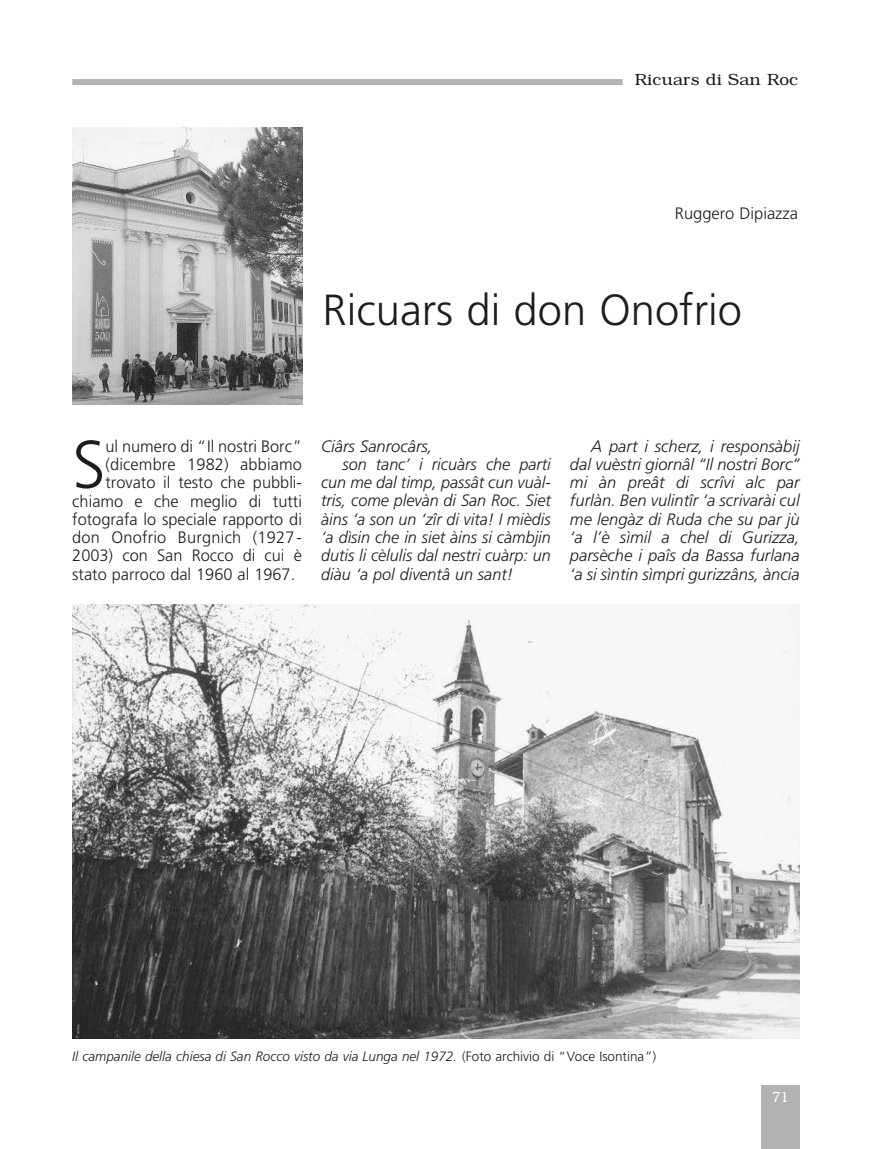
<style>
.page{position:relative;width:872px;height:1149px;background:#fff}
.page>*{position:absolute;margin:0;border:0;box-sizing:border-box;transform-origin:0 0}
.t1{font:67.05px "Frutiger Light Yu";color:#1d1d1b}
.t2{font:43.5px "Frutiger Light Yu";color:#1d1d1b}
.t3{font:16.5px/18.3px "Frutiger Light Italic Yu";color:#1d1d1b;text-align:justify}
.t4{font:16.5px "Frutiger Light Yu";color:#1d1d1b}
.t5{font:300 16.5px "Bookman";color:#1d1d1b;scale:1.05 1}
.t6{font:300 15px "Bookman";color:#fff;scale:.9 1}
.t7{font:13.5px "Frutiger Light Italic Yu";color:#1d1d1b}
.s1{font-family:"Frutiger Light Yu"}
</style>
<div class="page">
<div style="left:72px;top:79px;width:550px;height:6px;background:#b3b2b2"></div>
<img style="left:72px;top:128px;width:230px;height:276px">
<div style="left:761px;top:1084px;width:38px;height:64px;background:#b3b2b2"></div>
<img style="left:72px;top:604px;width:727px;height:433px">
<p class="t5" style="left:634px;top:70px;width:157px">Ricuars di San Roc</p>
<p class="t4" style="left:675px;top:203px;width:125px">Ruggero Dipiazza</p>
<h2 class="t2" style="left:323px;top:284px;width:421px">Ricuars di don Onofrio</h2>
<h1 class="t1" style="left:72px;top:425px;width:35px">S</h1>
<p class="t4" style="left:105px;top:436px;width:198px">ul numero di “Il nostri Borc”</p>
<p class="t4" style="left:105px;top:454px;width:198px">(dicembre 1982) abbiamo</p>
<p class="t4" style="left:105px;top:473px;width:198px">trovato il testo che pubbli-</p>
<p class="t4" style="left:72px;top:491px;width:231px">chiamo e che meglio di tutti</p>
<p class="t4" style="left:72px;top:509px;width:231px">fotografa lo speciale rapporto di</p>
<p class="t4" style="left:72px;top:527px;width:231px">don Onofrio Burgnich (1927-</p>
<p class="t4" style="left:72px;top:546px;width:231px">2003) con San Rocco di cui è</p>
<p class="t4" style="left:72px;top:564px;width:224px">stato parroco dal 1960 al 1967.</p>
<p class="t3" style="left:321px;top:436px;width:113px">Ciârs Sanrocârs,</p>
<p class="t3" style="left:342px;top:455px;width:210px">son tanc’ i ricuàrs che parti</p>
<p class="t3" style="left:321px;top:473px;width:231px">cun me dal timp, passât cun vuàl-</p>
<p class="t3" style="left:321px;top:491px;width:231px">tris, come plevàn di San Roc. Siet</p>
<p class="t3" style="left:321px;top:509px;width:231px">àins ‘a son un ‘zîr di vita! I mièdis</p>
<p class="t3" style="left:321px;top:528px;width:231px">‘a dìsin che in siet àins si càmbjin</p>
<p class="t3" style="left:321px;top:546px;width:231px">dutis li cèlulis dal nestri cuàrp: un</p>
<p class="t3" style="left:321px;top:564px;width:193px">diàu ‘a pol diventâ un sant!</p>
<p class="t3" style="left:570px;top:436px;width:231px;text-indent:21px">A part i scherz, i responsàbij dal vuèstri giornâl “Il nostri Borc” mi àn preât di scrîvi alc par furlàn. Ben vulintîr ‘a scrivarài cul me lengàz di Ruda che su par jù ‘a l’è sìmil a chel di Gurizza, parsèche i paîs da Bassa furlana ‘a si sìntin sìmpri gurizzâns, ància</p>
<p class="t7" style="left:72px;top:1048px;width:585px">Il campanile della chiesa di San Rocco visto da via Lunga nel 1972. <span class="s1">(Foto archivio di “Voce Isontina”)</span></p>
<p class="t6" style="left:772px;top:1087px;width:20px">71</p>
</div>
